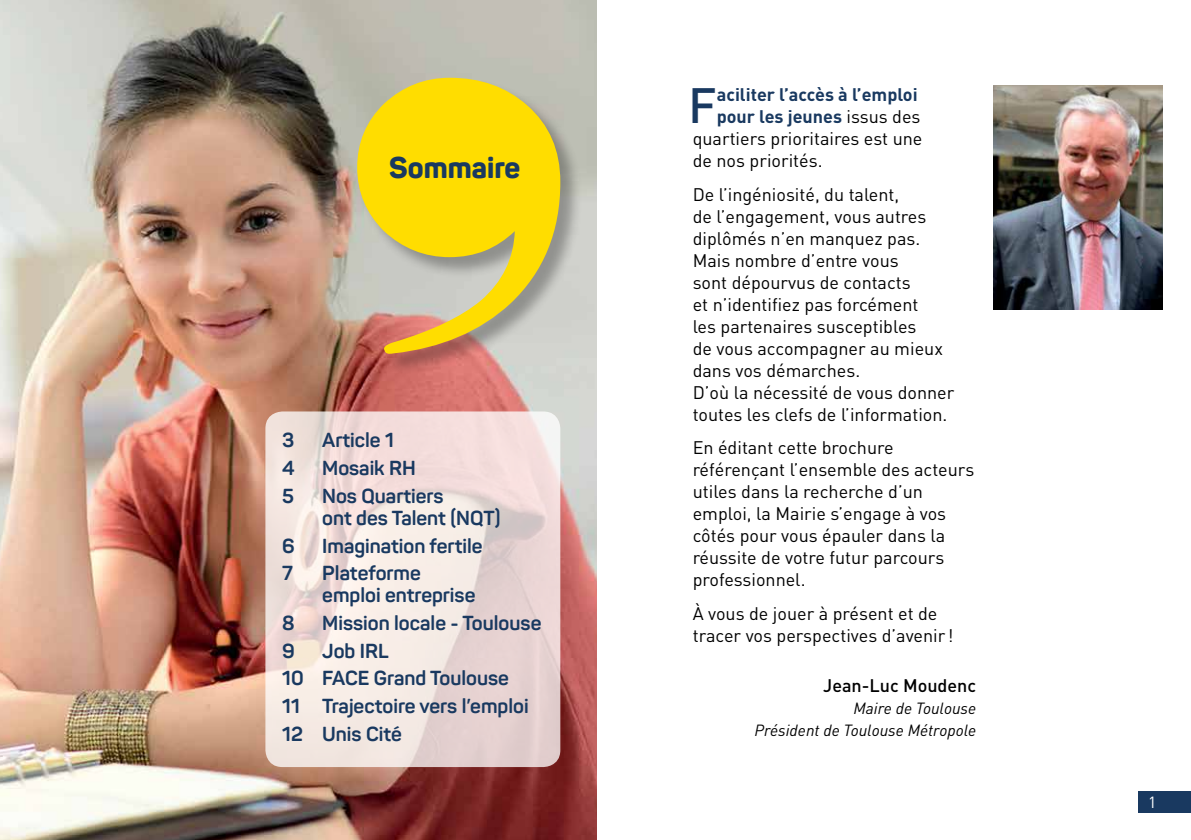
<style>
.page{position:relative;width:1191px;height:840px;background:#fff}
.page>*{position:absolute;margin:0;border:0;box-sizing:border-box;transform-origin:0 0}
.t1{font:500 48.8px "DIN";color:#193960}
.t2{font:800 29.6px "Panton";color:#193960}
.t3{font:700 20px/27.6px "Panton";color:#193960}
.t4{font:18px/22px "DIN";color:#000}
.t5{font:700 18px "DIN";color:#193960}
.t6{font:500 18px "DIN";color:#000}
.t7{font:italic 16px/22px "DIN";color:#000;text-align:right}
.t8{font:16px "DIN";color:#fff}
.s1{font-weight:400;color:#000}
</style>
<div class="page">
<img style="left:0;top:0;width:596px;height:839px">
<img style="left:993px;top:85px;width:169px;height:224px">
<div style="left:357px;top:78px;width:225px;height:297px;background:#000;opacity:.3"></div>
<svg style="left:357px;top:78px;width:203px;height:276px;background:#e4cb46"></svg>
<svg style="left:265px;top:411px;width:295px;height:355px;background:#efdfdb"></svg>
<div style="left:1137px;top:790px;width:54px;height:22px;background:#193960"></div>
<h2 class="t2" style="left:389px;top:149px;width:133px">Sommaire</h2>
<p class="t3" style="left:282px;top:426px;width:14px">3</p>
<p class="t3" style="left:322px;top:426px;width:73px">Article 1</p>
<p class="t3" style="left:282px;top:454px;width:14px">4</p>
<p class="t3" style="left:322px;top:454px;width:95px">Mosaik RH</p>
<p class="t3" style="left:282px;top:481px;width:13px">5</p>
<p class="t3" style="left:322px;top:484px;width:180px;line-height:22px">Nos Quartiers<br>ont des Talent (NQT)</p>
<p class="t3" style="left:282px;top:531px;width:14px">6</p>
<p class="t3" style="left:322px;top:531px;width:162px">Imagination fertile</p>
<p class="t3" style="left:282px;top:559px;width:12px">7</p>
<p class="t3" style="left:322px;top:561px;width:155px;line-height:22px">Plateforme emploi entreprise</p>
<p class="t3" style="left:282px;top:608px;width:14px">8</p>
<p class="t3" style="left:322px;top:608px;width:221px">Mission locale - Toulouse</p>
<p class="t3" style="left:282px;top:636px;width:14px">9</p>
<p class="t3" style="left:282px;top:636px;width:248px;text-indent:40px">Job IRL<br>10 FACE Grand Toulouse<br>11 Trajectoire vers l’emploi<br>12 Unis Cité</p>
<h1 class="t1" style="left:688px;top:74px;width:30px">F</h1>
<p class="t5" style="left:716px;top:83px;width:202px">aciliter l’accès à l’emploi</p>
<p class="t5" style="left:716px;top:105px;width:205px">pour les jeunes <span class="s1">issus des</span></p>
<p class="t4" style="left:692px;top:127px;width:231px">quartiers prioritaires est une</p>
<p class="t4" style="left:692px;top:149px;width:131px">de nos priorités.</p>
<p class="t4" style="left:692px;top:183px;width:263px">De l’ingéniosité, du talent,<br>de l’engagement, vous autres diplômés n’en manquez pas.<br>Mais nombre d’entre vous<br>sont dépourvus de contacts<br>et n’identifiez pas forcément<br>les partenaires susceptibles<br>de vous accompagner au mieux dans vos démarches.<br>D’où la nécessité de vous donner toutes les clefs de l’information.</p>
<p class="t4" style="left:692px;top:436px;width:283px">En éditant cette brochure référençant l’ensemble des acteurs utiles dans la recherche d’un emploi, la Mairie s’engage à vos côtés pour vous épauler dans la réussite de votre futur parcours professionnel.</p>
<p class="t4" style="left:692px;top:601px;width:262px">À vous de jouer à présent et de tracer vos perspectives d’avenir!</p>
<p class="t6" style="left:823px;top:673px;width:154px">Jean-Luc Moudenc</p>
<p class="t7" style="left:754px;top:696px;width:223px">Maire de Toulouse<br>Président de Toulouse Métropole</p>
<p class="t8" style="left:1148px;top:792px;width:10px">1</p>
</div>
